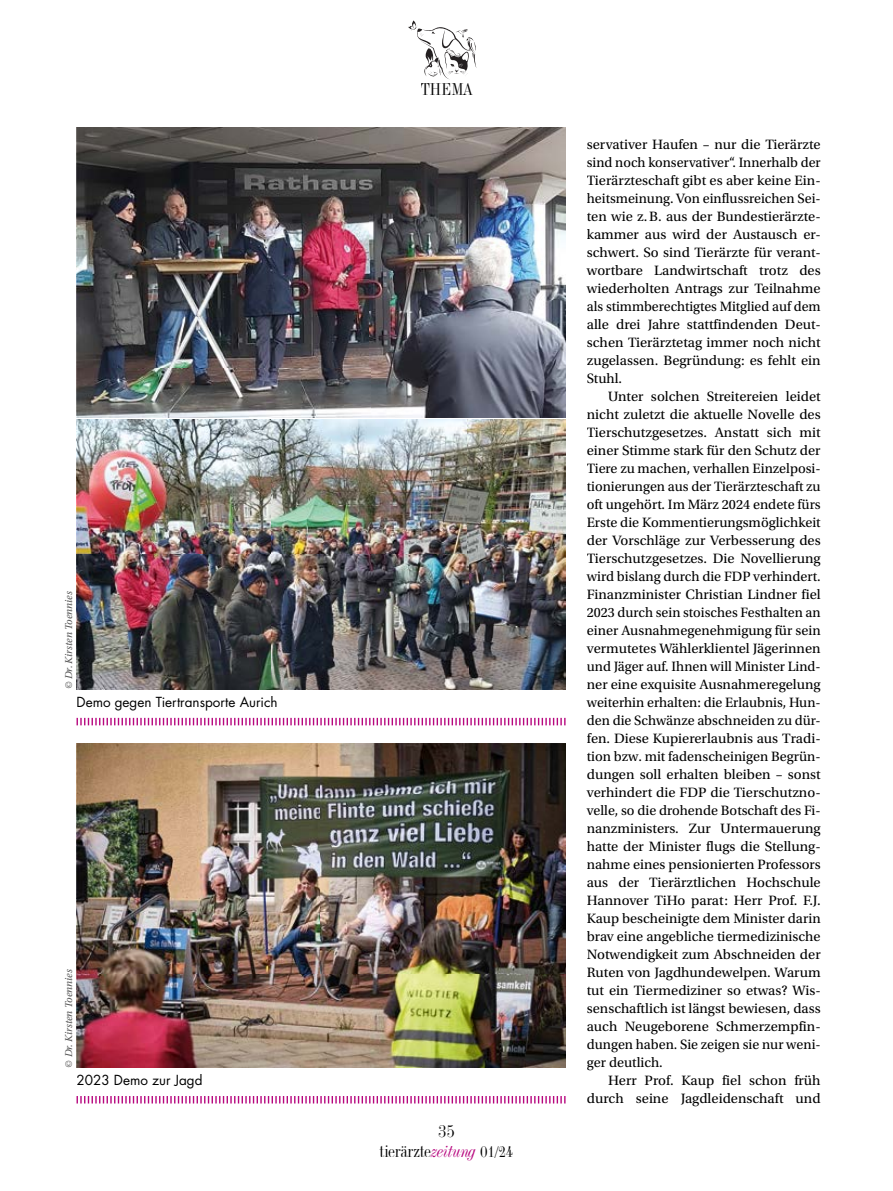
<style>
.page{position:relative;width:893px;height:1191px;background:#fff}
.page>*{position:absolute;margin:0;border:0;box-sizing:border-box;transform-origin:0 0}
.t1{font:16.5px/19.5px "Industrial 736 BT";letter-spacing:-.01em;color:#000;text-align:center}
.t2{font:14.25px/18px "Utopia Std";color:#000;text-align:justify}
.t3{font:13.5px "Futura Std";color:#000}
.t4{font:italic 10.5px "Utopia Std";letter-spacing:-.005em;color:#565656}
.s1{font-style:italic;color:#b7087f}
.s2{font-size:15px}
</style>
<div class="page">
<svg style="left:408px;top:21px;width:69px;height:58px"></svg>
<img style="left:77px;top:743px;width:489px;height:324px">
<img style="left:77px;top:419px;width:489px;height:270px">
<svg style="left:77px;top:718px;width:489px;height:7px"></svg>
<svg style="left:77px;top:1096px;width:489px;height:7px"></svg>
<img style="left:77px;top:128px;width:489px;height:289px">
<p class="t4" style="left:63px;top:689px;width:99px;rotate:-90deg">© Dr. Kirsten Toennies</p>
<p class="t3" style="left:77px;top:693px;width:203px">Demo gegen Tiertransporte Aurich</p>
<p class="t4" style="left:63px;top:1067px;width:99px;rotate:-90deg">© Dr. Kirsten Toennies</p>
<p class="t3" style="left:77px;top:1071px;width:127px">2023 Demo zur Jagd</p>
<p class="t1" style="left:421px;top:80px;width:53px">THEMA</p>
<p class="t1" style="left:380px;top:1121px;width:135px">35<br>tierärzte<span class="s1">zeitung</span> <span class="s2">01/24</span></p>
<p class="t2" style="left:587px;top:135px;width:235px">servativer Haufen – nur die Tierärzte sind noch konservativer“. Innerhalb der Tierärzteschaft gibt es aber keine Ein&shy;heitsmeinung. Von einflussreichen Sei&shy;ten wie z. B. aus der Bundestierärzte&shy;kammer aus wird der Austausch er&shy;schwert. So sind Tierärzte für verant&shy;wortbare Landwirtschaft trotz des wiederholten Antrags zur Teilnahme als stimmberechtigtes Mitglied auf dem alle drei Jahre stattfindenden Deut&shy;schen Tierärztetag immer noch nicht zugelassen. Begründung: es fehlt ein Stuhl.</p>
<p class="t2" style="left:587px;top:387px;width:235px;text-indent:21px">Unter solchen Streitereien leidet nicht zuletzt die aktuelle Novelle des Tierschutzgesetzes. Anstatt sich mit einer Stimme stark für den Schutz der Tiere zu machen, verhallen Einzelposi&shy;tionierungen aus der Tierärzteschaft zu oft ungehört. Im März 2024 endete fürs Erste die Kommentierungsmöglichkeit der Vorschläge zur Verbesserung des Tierschutzgesetzes. Die Novellierung wird bislang durch die FDP verhindert.<br>Finanzminister Christian Lindner fiel 2023 durch sein stoisches Festhalten an einer Ausnahmegenehmigung für sein vermutetes Wählerklientel Jägerinnen und Jäger auf. Ihnen will Minister Lind&shy;ner eine exquisite Ausnahmeregelung weiterhin erhalten: die Erlaubnis, Hun&shy;den die Schwänze abschneiden zu dür&shy;fen. Diese Kupiererlaubnis aus Tradi&shy;tion bzw. mit fadenscheinigen Begrün&shy;dungen soll erhalten bleiben – sonst verhindert die FDP die Tierschutzno&shy;velle, so die drohende Botschaft des Fi&shy;nanzministers. Zur Untermauerung hatte der Minister flugs die Stellung&shy;nahme eines pensionierten Professors aus der Tierärztlichen Hochschule Hannover TiHo parat: Herr Prof. F.J.<br>Kaup bescheinigte dem Minister darin brav eine angebliche tiermedizinische Notwendigkeit zum Abschneiden der Ruten von Jagdhundewelpen. Warum tut ein Tiermediziner so etwas? Wis&shy;senschaftlich ist längst bewiesen, dass auch Neugeborene Schmerzempfin&shy;dungen haben. Sie zeigen sie nur weni&shy;ger deutlich.</p>
<p class="t2" style="left:587px;top:1071px;width:235px;text-align:right">Herr Prof. Kaup fiel schon früh durch seine Jagdleidenschaft und</p>
</div>
